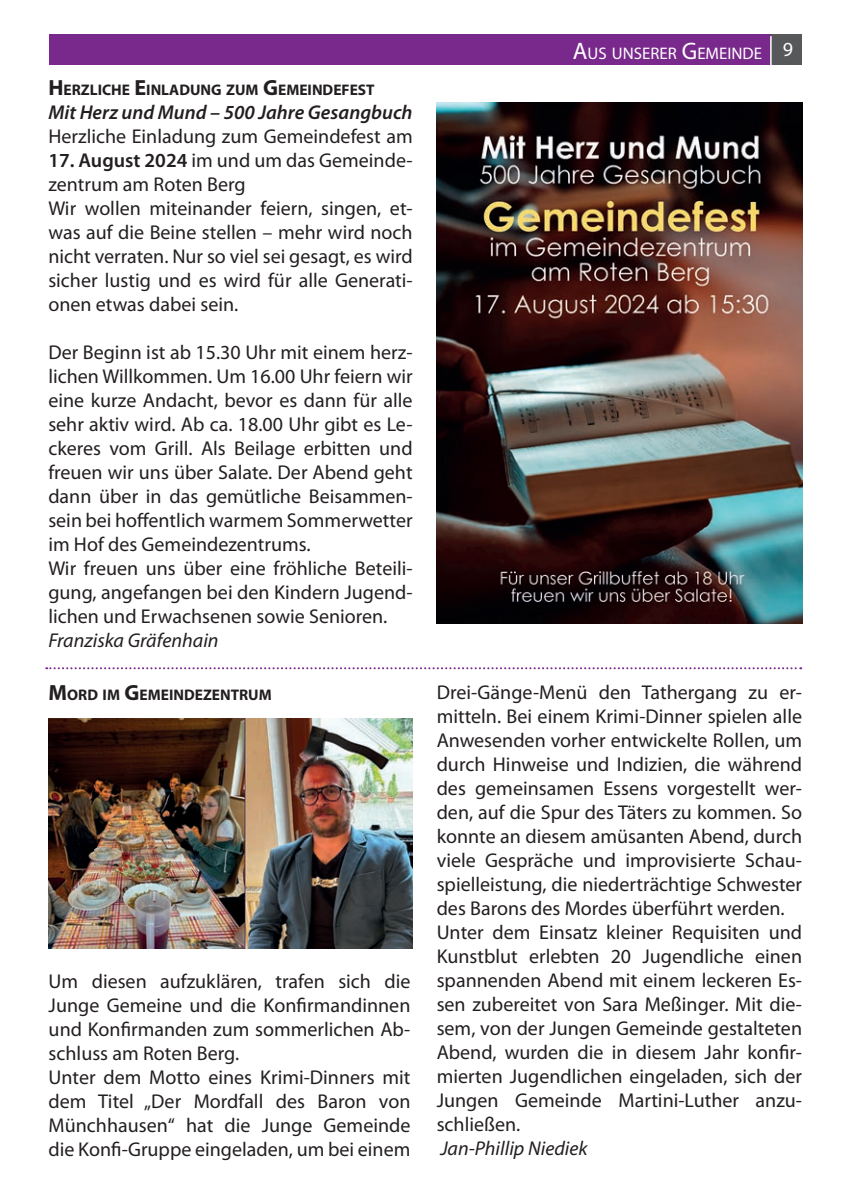
<style>
.page{position:relative;width:851px;height:1202px;background:#fff}
.page>*{position:absolute;margin:0;border:0;box-sizing:border-box;transform-origin:0 0}
.t1{font:20px/24px "Myriad Pro";color:#231f20}
.t2{font:italic 20px "Myriad Pro";color:#231f20}
.t3{font:italic 600 20px "Myriad Pro";color:#231f20}
.t4{font:16.8px "Myriad Pro";color:#fff}
.t5{font:700 15.4px "Myriad Pro";color:#231f20}
.s1{font-size:22px}
.s2{font-weight:600}
.s3{font-size:24px}
</style>
<div class="page">
<div style="left:49px;top:34px;width:721px;height:31px;background:#79298b"></div>
<div style="left:771px;top:34px;width:31px;height:31px;background:#57585a"></div>
<svg style="left:770px;top:36px;width:1px;height:29px"></svg>
<svg style="left:46px;top:667px;width:755px;height:2px"></svg>
<img style="left:48px;top:718px;width:364px;height:230px">
<img style="left:436px;top:102px;width:366px;height:521px">
<p class="t5" style="left:48px;top:80px;width:328px"><span class="s1">H</span>ERZLICHE <span class="s1">E</span>INLADUNG ZUM <span class="s1">G</span>EMEINDEFEST</p>
<p class="t3" style="left:48px;top:99px;width:366px">Mit Herz und Mund – 500 Jahre Gesangbuch</p>
<p class="t1" style="left:48px;top:124px;width:366px">Herzliche Einladung zum Gemeindefest am</p>
<p class="t1" style="left:48px;top:148px;width:366px"><span class="s2">17. August 2024</span> im und um das Gemeinde&shy;zentrum am Roten Berg<br>Wir wollen miteinander feiern, singen, et&shy;was auf die Beine stellen – mehr wird noch nicht verraten. Nur so viel sei gesagt, es wird sicher lustig und es wird für alle Generati&shy;onen etwas dabei sein.</p>
<p class="t1" style="left:48px;top:340px;width:366px">Der Beginn ist ab 15.30 Uhr mit einem herz&shy;lichen Willkommen. Um 16.00 Uhr feiern wir eine kurze Andacht, bevor es dann für alle sehr aktiv wird. Ab ca. 18.00 Uhr gibt es Le&shy;ckeres vom Grill. Als Beilage erbitten und freuen wir uns über Salate. Der Abend geht dann über in das gemütliche Beisammen&shy;sein bei hoffentlich warmem Sommerwetter im Hof des Gemeindezentrums.<br>Wir freuen uns über eine fröhliche Beteili&shy;gung, angefangen bei den Kindern Jugend&shy;lichen und Erwachsenen sowie Senioren.</p>
<p class="t2" style="left:48px;top:628px;width:172px">Franziska Gräfenhain</p>
<p class="t5" style="left:49px;top:685px;width:223px"><span class="s1">M</span>ORD IM <span class="s1">G</span>EMEINDEZENTRUM</p>
<p class="t1" style="left:49px;top:969px;width:363px">Um diesen aufzuklären, trafen sich die Junge Gemeine und die Konfirmandinnen und Konfirmanden zum sommerlichen Ab&shy;schluss am Roten Berg.<br>Unter dem Motto eines Krimi-Dinners mit dem Titel „Der Mordfall des Baron von Münchhausen“ hat die Junge Gemeinde die Konfi-Gruppe eingeladen, um bei einem</p>
<p class="t4" style="left:573px;top:43px;width:222px"><span class="s3">A</span>US UNSERER <span class="s3">G</span>EMEINDE <sup>9</sup></p>
<p class="t1" style="left:436px;top:680px;width:367px">Drei-Gänge-Menü den Tathergang zu er&shy;mitteln. Bei einem Krimi-Dinner spielen alle Anwesenden vorher entwickelte Rollen, um durch Hinweise und Indizien, die während des gemeinsamen Essens vorgestellt wer&shy;den, auf die Spur des Täters zu kommen. So konnte an diesem amüsanten Abend, durch viele Gespräche und improvisierte Schau&shy;spielleistung, die niederträchtige Schwester des Barons des Mordes überführt werden.<br>Unter dem Einsatz kleiner Requisiten und Kunstblut erlebten 20 Jugendliche einen spannenden Abend mit einem leckeren Es&shy;sen zubereitet von Sara Meßinger. Mit die&shy;sem, von der Jungen Gemeinde gestalteten Abend, wurden die in diesem Jahr konfir&shy;mierten Jugendlichen eingeladen, sich der Jungen Gemeinde Martini-Luther anzu&shy;schließen.</p>
<p class="t2" style="left:440px;top:1136px;width:149px">Jan-Phillip Niediek</p>
</div>
